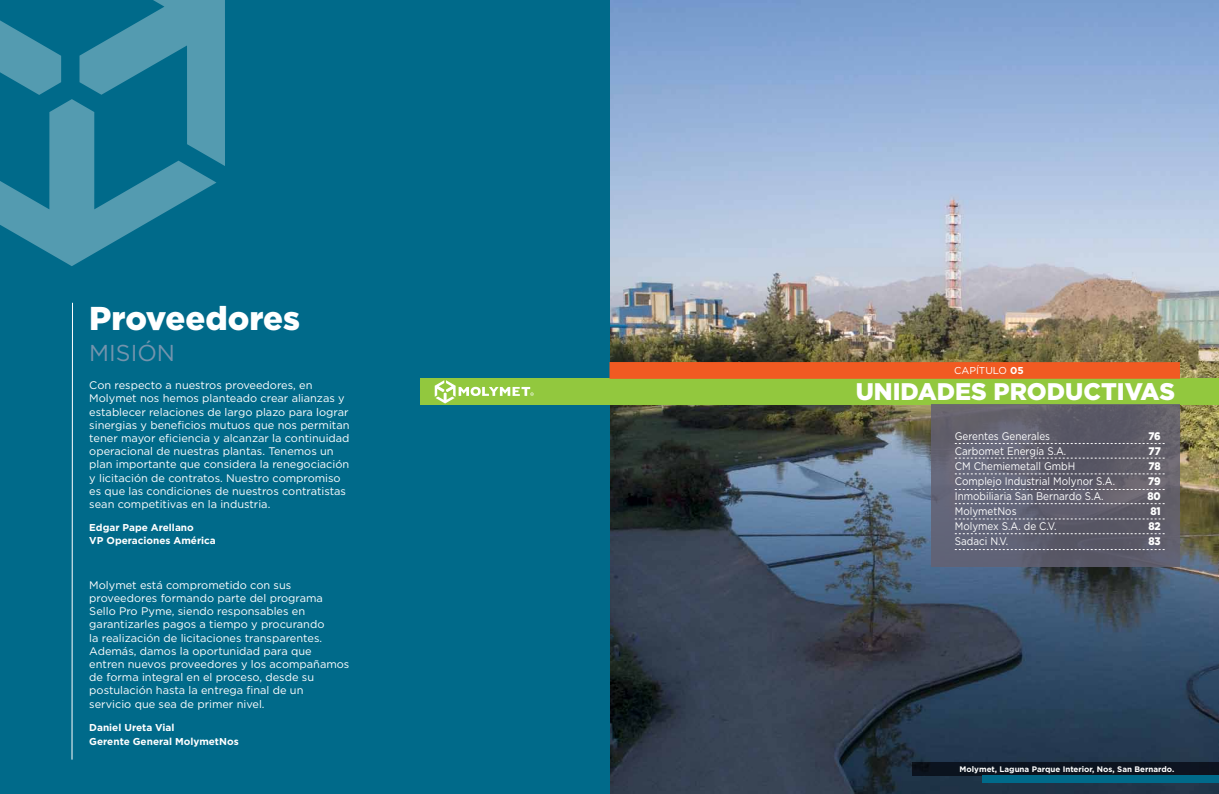
<style>
.page{position:relative;width:1219px;height:794px;background:#fff}
.page>*{position:absolute;margin:0;border:0;box-sizing:border-box;transform-origin:0 0}
.t1{font:900 33px "Gotham";color:#fff}
.t2{font:900 24px "Gotham";color:#fff}
.t3{font:23px "Gotham";color:#7494ad}
.t4{font:11px/13.2px "Gotham";color:#fff}
.t5{font:11px "Gotham";color:#fff;scale:.9 1}
.t6{font:900 11px "Gotham";color:#fff;scale:.9 1}
.t7{font:700 10px/13.2px "Gotham";color:#fff}
.t8{font:10px "Gotham";color:#fff}
.t9{font:700 8px "Gotham";color:#fff}
.s1{font-weight:700}
</style>
<div class="page">
<img style="left:609px;top:0;width:610px;height:794px">
<div style="left:0;top:0;width:609px;height:794px;background:#006a8a"></div>
<svg style="left:0;top:0;width:225px;height:266px"></svg>
<div style="left:420px;top:379px;width:799px;height:26px;background:#92c83e"></div>
<div style="left:609px;top:362px;width:571px;height:17px;background:#f15a22"></div>
<svg style="left:931px;top:405px;width:249px;height:162px;background:#61606e"></svg>
<svg style="left:71px;top:302px;width:2px;height:458px"></svg>
<svg style="left:955px;top:443px;width:210px;height:1px"></svg>
<svg style="left:955px;top:457px;width:210px;height:1px"></svg>
<svg style="left:955px;top:473px;width:210px;height:1px"></svg>
<svg style="left:955px;top:489px;width:210px;height:1px"></svg>
<svg style="left:955px;top:503px;width:210px;height:1px"></svg>
<svg style="left:955px;top:518px;width:210px;height:1px"></svg>
<svg style="left:955px;top:533px;width:210px;height:1px"></svg>
<svg style="left:955px;top:549px;width:210px;height:1px"></svg>
<svg style="left:435px;top:380px;width:99px;height:23px"></svg>
<div style="left:912px;top:762px;width:306px;height:13px;background:#0b131e"></div>
<div style="left:982px;top:775px;width:236px;height:7px;background:#006a8a"></div>
<h1 class="t1" style="left:89px;top:295px;width:212px">Proveedores</h1>
<h3 class="t3" style="left:89px;top:338px;width:87px">MISIÓN</h3>
<p class="t4" style="left:89px;top:378px;width:262px">Con respecto a nuestros proveedores, en Molymet nos hemos planteado crear alianzas y establecer relaciones de largo plazo para lograr sinergias y beneficios mutuos que nos permitan tener mayor eficiencia y alcanzar la continuidad operacional de nuestras plantas. Tenemos un plan importante que considera la renegociación y licitación de contratos. Nuestro compromiso es que las condiciones de nuestros contratistas sean competitivas en la industria.</p>
<p class="t7" style="left:89px;top:521px;width:128px">Edgar Pape Arellano<br>VP Operaciones América</p>
<p class="t4" style="left:89px;top:578px;width:262px">Molymet está comprometido con sus proveedores formando parte del programa Sello Pro Pyme, siendo responsables en garantizarles pagos a tiempo y procurando<br>la realización de licitaciones transparentes.<br>Además, damos la oportunidad para que entren nuevos proveedores y los acompañamos de forma integral en el proceso, desde su postulación hasta la entrega final de un<br>servicio que sea de primer nivel.</p>
<p class="t7" style="left:89px;top:719px;width:151px;line-height:14.4px">Daniel Ureta Vial<br>Gerente General MolymetNos</p>
<p class="t8" style="left:954px;top:364px;width:71px">CAPÍTULO <span class="s1">05</span></p>
<h2 class="t2" style="left:856px;top:375px;width:321px">UNIDADES PRODUCTIVAS</h2>
<p class="t5" style="left:955px;top:428px;width:108px">Gerentes Generales</p>
<p class="t6" style="left:1148px;top:428px;width:15px">76</p>
<p class="t5" style="left:955px;top:443px;width:125px">Carbomet Energía S.A.</p>
<p class="t6" style="left:1149px;top:443px;width:15px">77</p>
<p class="t5" style="left:955px;top:458px;width:135px">CM Chemiemetall GmbH</p>
<p class="t6" style="left:1148px;top:458px;width:15px">78</p>
<p class="t5" style="left:955px;top:473px;width:180px">Complejo Industrial Molynor S.A.</p>
<p class="t6" style="left:1148px;top:473px;width:15px">79</p>
<p class="t5" style="left:955px;top:488px;width:167px">Inmobiliaria San Bernardo S.A.</p>
<p class="t6" style="left:1147px;top:488px;width:16px">80</p>
<p class="t5" style="left:955px;top:503px;width:70px">MolymetNos</p>
<p class="t6" style="left:1150px;top:503px;width:13px">81</p>
<p class="t5" style="left:955px;top:518px;width:114px">Molymex S.A. de C.V.</p>
<p class="t6" style="left:1148px;top:518px;width:15px">82</p>
<p class="t5" style="left:955px;top:533px;width:61px">Sadaci N.V.</p>
<p class="t6" style="left:1148px;top:533px;width:15px">83</p>
<p class="t9" style="left:960px;top:763px;width:216px">Molymet, Laguna Parque Interior, Nos, San Bernardo.</p>
</div>
